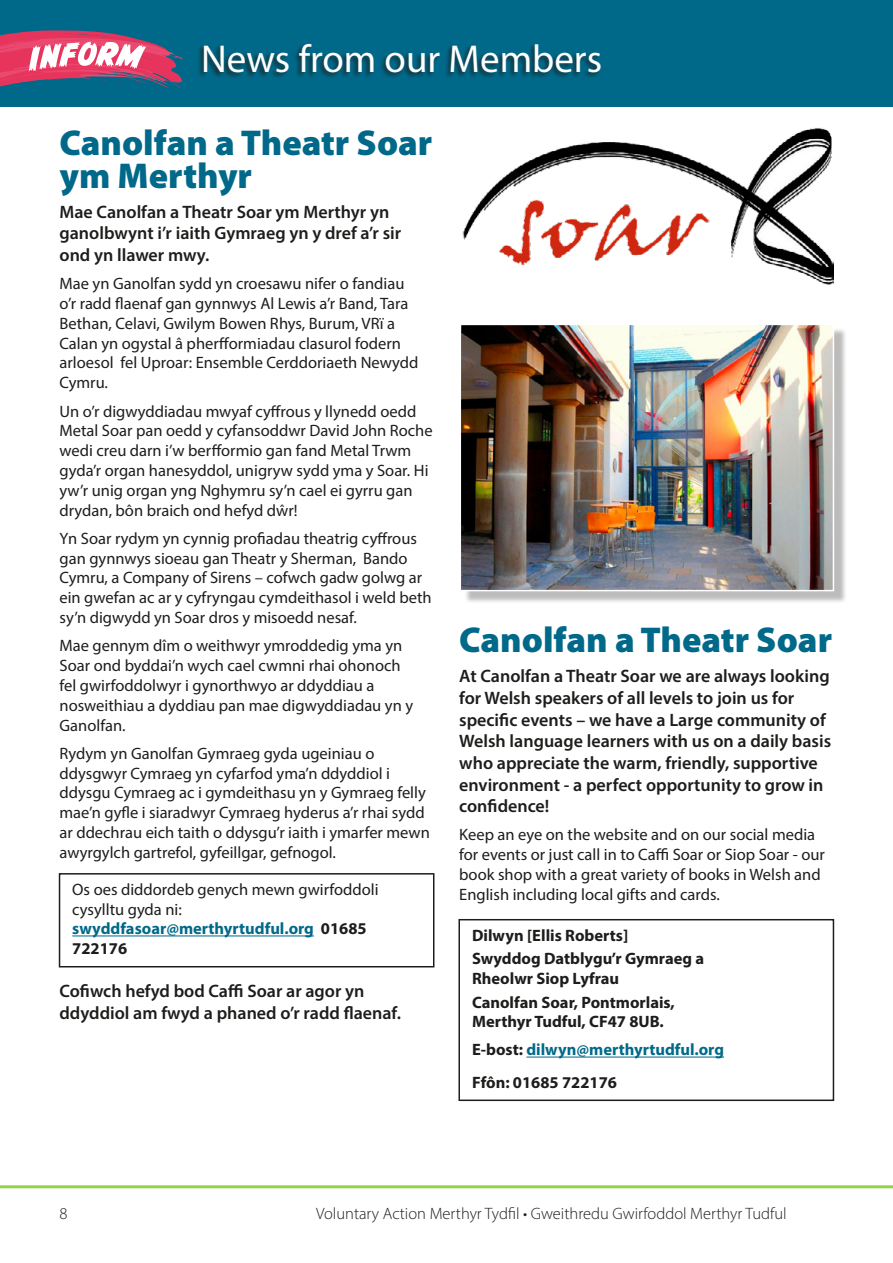
<style>
.page{position:relative;width:893px;height:1263px;background:#fff}
.page>*{position:absolute;margin:0;border:0;box-sizing:border-box;transform-origin:0 0}
.t1{font:39px "Myriad Pro";color:#fff}
.Main_heads{font:900 36px/33px "Myriad Pro";color:#006989}
.Copy{font:900 36px "Myriad Pro";color:#006989}
.Intro{font:600 18px/21.6px "Myriad Pro";color:#1d1d1b}
.Copy-2{font:16.5px/19.8px "Myriad Pro";color:#1d1d1b}
.Boxed_para{font:700 16.5px/19.5px "Myriad Pro";color:#1d1d1b}
.Boxed_para-2{font:16.5px/19.8px "Myriad Pro";color:#1d1d1b}
.t2{font:300 16.5px "Myriad Pro";color:#1d1d1b}
.Boxed_para-3{font:700 16.5px "Myriad Pro";color:#006989}
.s1{font-weight:700;color:#006989}
.s2{font-weight:700}
.s3{color:#1d1d1b}
</style>
<div class="page">
<div style="left:0;top:0;width:893px;height:106px;background:#006989"></div>
<svg style="left:0;top:30px;width:183px;height:77px"></svg>
<div style="left:59px;top:873px;width:375px;height:94px;border:2px solid #1d1d1b"></div>
<hr style="left:72px;top:935px;width:242px;height:1px;background:#006989">
<div style="left:458px;top:919px;width:376px;height:182px;border:2px solid #1d1d1b"></div>
<hr style="left:526px;top:1057px;width:198px;height:1px;background:#006989">
<img style="left:462px;top:128px;width:371px;height:156px">
<div style="left:464px;top:328px;width:383px;height:276px;background:#1d1d1b;opacity:.3"></div>
<img style="left:463px;top:327px;width:368px;height:261px">
<div style="left:460px;top:324px;width:374px;height:267px;border:2px solid #fff"></div>
<hr style="left:0;top:1185px;width:893px;height:3px;background:#96d247">
<div style="left:197px;top:42px;width:405px;height:37px;background:#1d1d1b;opacity:.75"></div>
<h1 class="t1" style="left:201px;top:35px;width:402px">News from our Members</h1>
<p class="Main_heads" style="left:60px;top:124px;width:374px">Canolfan a Theatr Soar ym Merthyr</p>
<p class="Intro" style="left:60px;top:200px;width:343px">Mae Canolfan a Theatr Soar ym Merthyr yn ganolbwynt i’r iaith Gymraeg yn y dref a’r sir ond yn llawer mwy.</p>
<p class="Copy-2" style="left:60px;top:273px;width:360px">Mae yn Ganolfan sydd yn croesawu nifer o fandiau o’r radd flaenaf gan gynnwys Al Lewis a’r Band, Tara Bethan, Celavi, Gwilym Bowen Rhys, Burum, VRï a Calan yn ogystal â pherfformiadau clasurol fodern arloesol fel Uproar: Ensemble Cerddoriaeth Newydd Cymru.</p>
<p class="Copy-2" style="left:60px;top:401px;width:375px">Un o’r digwyddiadau mwyaf cyffrous y llynedd oedd Metal Soar pan oedd y cyfansoddwr David John Roche wedi creu darn i’w berfformio gan fand Metal Trwm gyda’r organ hanesyddol, unigryw sydd yma y Soar. Hi yw’r unig organ yng Nghymru sy’n cael ei gyrru gan drydan, bôn braich ond hefyd dŵr!</p>
<p class="Copy-2" style="left:60px;top:528px;width:374px">Yn Soar rydym yn cynnig profiadau theatrig cyffrous gan gynnwys sioeau gan Theatr y Sherman, Bando Cymru, a Company of Sirens – cofwch gadw golwg ar ein gwefan ac ar y cyfryngau cymdeithasol i weld beth sy’n digwydd yn Soar dros y misoedd nesaf.</p>
<p class="Copy-2" style="left:60px;top:636px;width:355px">Mae gennym dîm o weithwyr ymroddedig yma yn Soar ond byddai’n wych cael cwmni rhai ohonoch fel gwirfoddolwyr i gynorthwyo ar ddyddiau a nosweithiau a dyddiau pan mae digwyddiadau yn y Ganolfan.</p>
<p class="Copy-2" style="left:60px;top:743px;width:372px">Rydym yn Ganolfan Gymraeg gyda ugeiniau o ddysgwyr Cymraeg yn cyfarfod yma’n ddyddiol i ddysgu Cymraeg ac i gymdeithasu yn y Gymraeg felly mae’n gyfle i siaradwyr Cymraeg hyderus a’r rhai sydd ar ddechrau eich taith o ddysgu’r iaith i ymarfer mewn awyrgylch gartrefol, gyfeillgar, gefnogol.</p>
<p class="Boxed_para-2" style="left:72px;top:879px;width:308px">Os oes diddordeb genych mewn gwirfoddoli cysylltu gyda ni: <span class="s1">swyddfasoar@merthyrtudful.org</span> <span class="s2">01685<br>722176</span></p>
<p class="Intro" style="left:60px;top:980px;width:343px">Cofiwch hefyd bod Caffi Soar ar agor yn ddyddiol am fwyd a phaned o’r radd flaenaf.</p>
<p class="Copy" style="left:459px;top:616px;width:374px">Canolfan a Theatr Soar</p>
<p class="Intro" style="left:459px;top:665px;width:373px">At Canolfan a Theatr Soar we are always looking for Welsh speakers of all levels to join us for specific events – we have a Large community of Welsh language learners with us on a daily basis who appreciate the warm, friendly, supportive environment - a perfect opportunity to grow in confidence!</p>
<p class="Copy-2" style="left:459px;top:825px;width:367px">Keep an eye on the website and on our social media for events or just call in to Caffi Soar or Siop Soar - our book shop with a great variety of books in Welsh and English including local gifts and cards.</p>
<p class="Boxed_para" style="left:472px;top:925px;width:158px">Dilwyn [Ellis Roberts]</p>
<p class="Boxed_para" style="left:472px;top:948px;width:234px">Swyddog Datblygu’r Gymraeg a<br>Rheolwr Siop Lyfrau</p>
<p class="Boxed_para" style="left:472px;top:992px;width:204px">Canolfan Soar, Pontmorlais,<br>Merthyr Tudful, CF47 8UB.</p>
<p class="Boxed_para-3" style="left:472px;top:1039px;width:254px"><span class="s3">E-bost:</span> dilwyn@merthyrtudful.org</p>
<p class="Boxed_para" style="left:472px;top:1072px;width:147px">Ffôn: 01685 722176</p>
<p class="t2" style="left:60px;top:1203px;width:10px">8</p>
<p class="t2" style="left:316px;top:1203px;width:472px">Voluntary Action Merthyr Tydfil • Gweithredu Gwirfoddol Merthyr Tudful</p>
</div>
